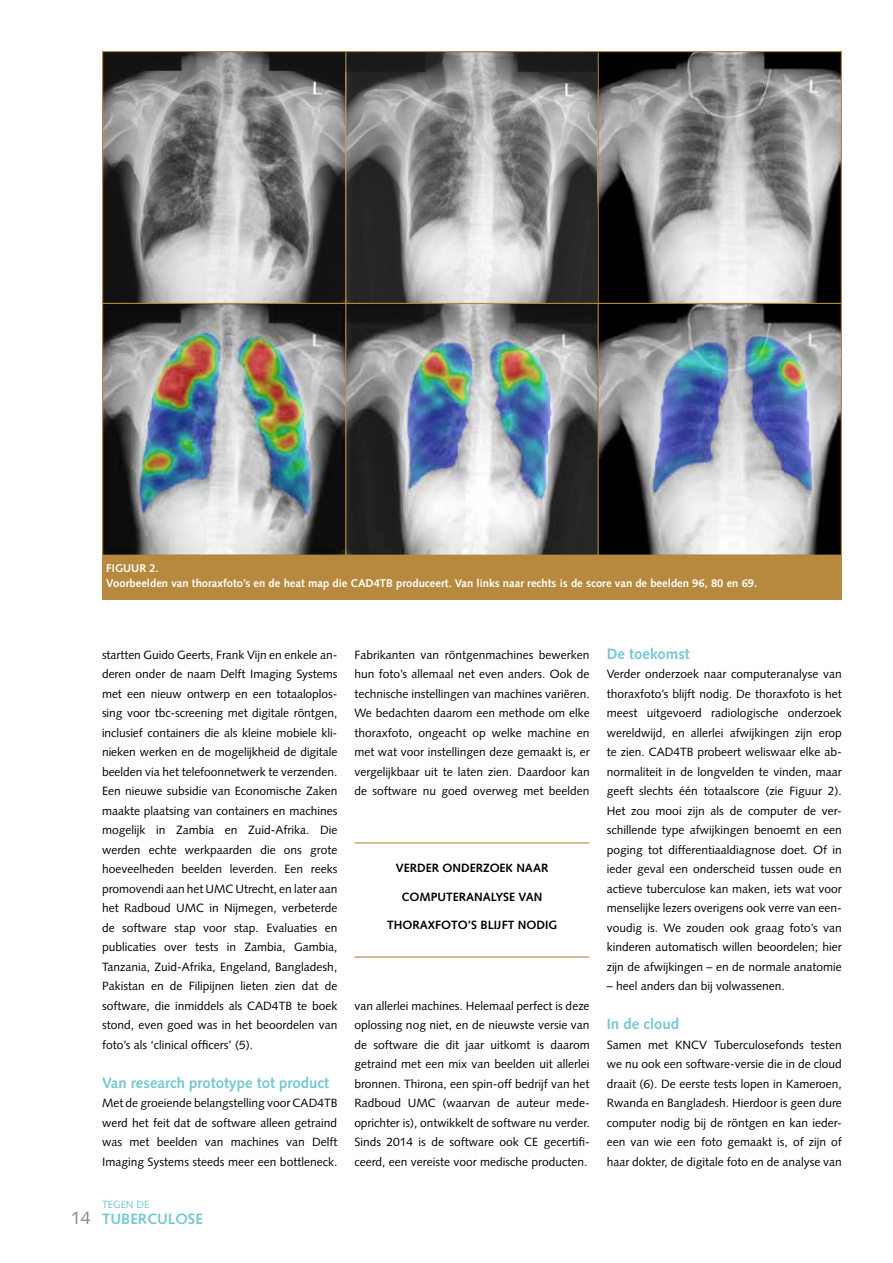
<style>
.page{position:relative;width:893px;height:1263px;background:#fff}
.page>*{position:absolute;margin:0;border:0;box-sizing:border-box;transform-origin:0 0}
.t1{font:700 15px "Syntax";color:#77c8d2}
.t2{font:12px/19.5px "Syntax";color:#000;text-align:justify}
.t3{font:700 12px "Syntax";color:#000}
.t4{font:700 11.25px/15px "Syntax";color:#fff}
.t5{font:10.5px "Syntax";color:#77c8d2}
.s1{font-weight:400;font-size:18px;color:#878787}
</style>
<div class="page">
<img style="left:104px;top:53px;width:736px;height:501px">
<hr style="left:354px;top:842px;width:236px;height:1px;background:#b6893f">
<hr style="left:354px;top:956px;width:236px;height:1px;background:#b6893f">
<hr style="left:102px;top:303px;width:740px;height:1px;background:#b6893f">
<hr style="left:345px;top:52px;width:1px;height:503px;background:#b6893f">
<hr style="left:598px;top:52px;width:1px;height:503px;background:#b6893f">
<div style="left:102px;top:556px;width:740px;height:44px;background:#b6893f"></div>
<p class="t4" style="left:106px;top:561px;width:652px">Figuur 2.<br>Voorbeelden van thoraxfoto’s en de heat map die CAD4TB produceert. Van links naar rechts is de score van de beelden 96, 80 en 69.</p>
<p class="t2" style="left:102px;top:645px;width:237px">startten Guido Geerts, Frank Vijn en enkele an&shy;deren onder de naam Delft Imaging Systems met een nieuw ontwerp en een totaaloplos&shy;sing voor tbc-screening met digitale röntgen, inclusief containers die als kleine mobiele kli&shy;nieken werken en de mogelijkheid de digitale beelden via het telefoonnetwerk te verzenden.<br>Een nieuwe subsidie van Economische Zaken maakte plaatsing van containers en machines mogelijk in Zambia en Zuid-Afrika. Die werden echte werkpaarden die ons grote hoeveelheden beelden leverden. Een reeks promovendi aan het UMC Utrecht, en later aan het Radboud UMC in N ijmegen, verbeterde de software stap voor stap. Evaluaties en publicaties over tests in Zambia, Gambia, Tanzania, Zuid-Afrika, Engeland, Bangladesh, Pakistan en de Filipijnen lieten zien dat de software, die inmiddels als CAD4TB te boek stond, even goed was in het beoordelen van foto’s als ‘clinical officers’ (5).</p>
<p class="t1" style="left:102px;top:1074px;width:229px">Van research prototype tot product</p>
<p class="t2" style="left:102px;top:1093px;width:237px">Met de groeiende belangstelling voor CAD4TB werd het feit dat de software alleen getraind was met beelden van machines van Delft Imaging Systems steeds meer een bottleneck.</p>
<p class="t5" style="left:102px;top:1198px;width:49px">Tegen de</p>
<p class="t1" style="left:71px;top:1210px;width:133px"><span class="s1">14</span> Tuberculose</p>
<p class="t2" style="left:354px;top:645px;width:237px">Fabrikanten van röntgenmachines bewerken hun foto’s allemaal net even anders. Ook de technische instellingen van machines variëren.<br>We bedachten daarom een methode om elke thoraxfoto, ongeacht op welke machine en met wat voor instellingen deze gemaakt is, er vergelijkbaar uit te laten zien. Daardoor kan de software nu goed overweg met beelden</p>
<p class="t3" style="left:396px;top:861px;width:130px">Verder onderzoek naa</p>
<p class="t3" style="left:541px;top:861px;width:9px">r</p>
<p class="t3" style="left:401px;top:889px;width:74px">computerana</p>
<p class="t3" style="left:491px;top:889px;width:37px">lyse van</p>
<p class="t3" style="left:387px;top:918px;width:157px">thoraxfoto’s blijft nodig</p>
<p class="t2" style="left:354px;top:996px;width:237px">van allerlei machines. Helemaal perfect is deze oplossing nog niet, en de nieuwste versie van de software die dit jaar uitkomt is daarom getraind met een mix van beelden uit allerlei bronnen. Thirona, een spin-off bedrijf van het Radboud UMC (waarvan de auteur mede&shy;oprichter is), ontwikkelt de software nu verder.<br>Sinds 2014 is de software ook CE gecertifi&shy;ceerd, een vereiste voor medische producten.</p>
<p class="t1" style="left:607px;top:645px;width:85px">De toekomst</p>
<p class="t2" style="left:607px;top:664px;width:237px">Verder onderzoek naar computeranalyse van thoraxfoto’s blijft nodig. De thoraxfoto is het meest uitgevoerd radiologische onderzoek wereldwijd, en allerlei afwijkingen zijn erop te zien. CAD4TB probeert weliswaar elke ab&shy;normaliteit in de longvelden te vinden, maar geeft slechts één totaalscore (zie Figuur 2).<br>Het zou mooi zijn als de computer de ver&shy;schillende type afwijkingen benoemt en een poging tot differentiaaldiagnose doet. Of in ieder geval een onderscheid tussen oude en actieve tuberculose kan maken, iets wat voor menselijke lezers overigens ook verre van een&shy;voudig is. We zouden ook graag foto’s van kinderen automatisch willen beoordelen; hier zijn de afwijkingen – en de normale anatomie</p>
<p class="t2" style="left:607px;top:976px;width:180px">– heel anders dan bij volwassenen.</p>
<p class="t1" style="left:607px;top:1015px;width:74px">In de cloud</p>
<p class="t2" style="left:607px;top:1035px;width:237px">Samen met KN CV Tuberculosefonds testen we nu ook een software-versie die in de cloud draait (6). De eerste tests lopen in Kameroen, Rwanda en Bangladesh. Hierdoor is geen dure computer nodig bij de röntgen en kan ieder&shy;een van wie een foto gemaakt is, of zijn of haar dokter, de digitale foto en de analyse van</p>
</div>
